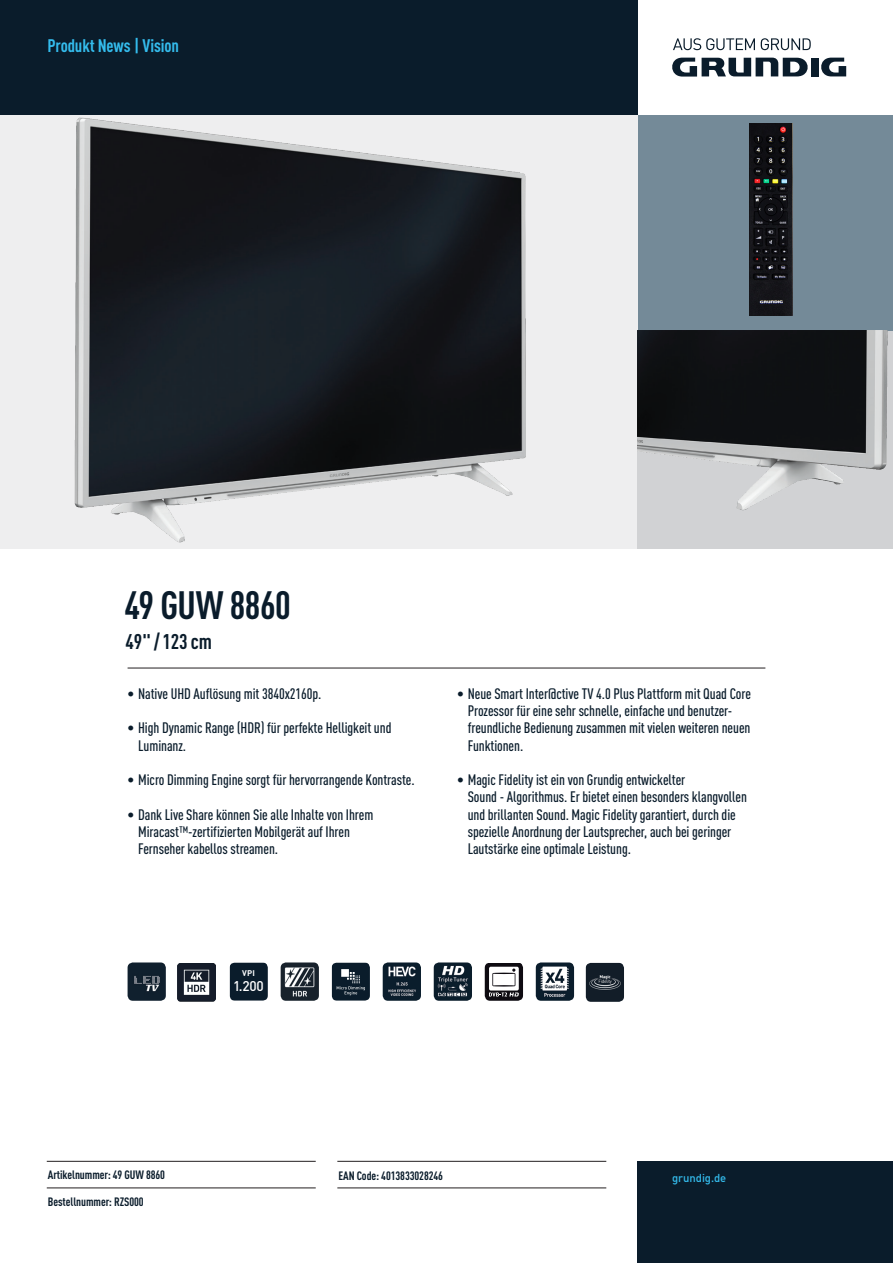
<style>
.page{position:relative;width:893px;height:1263px;background:#fff}
.page>*{position:absolute;margin:0;border:0;box-sizing:border-box;transform-origin:0 0}
._02_Product_Name_24p{font:700 condensed 39px "DIN Pro";letter-spacing:-.015em;color:#0a1c2b}
._03_Product_Subline{font:700 condensed 21px "DIN Pro";letter-spacing:-.005em;color:#0a1c2b}
._01_Title_12pt_Light{font:700 condensed 18px "DIN Pro";letter-spacing:-.01em;color:#34bced}
.t1{font:500 condensed 15px/17.2px "DIN Pro";letter-spacing:-.005em;color:#0a1c2b}
.t2{font:500 13.95px "DIN";color:#fff}
._05_Productnumber_7{font:700 condensed 12px "DIN Pro";letter-spacing:-.005em;color:#0a1c2b}
._06_Footnote_7pt_Dar{font:11.25px "DIN Medium";letter-spacing:-.005em;color:#34bced}
.t3{font:700 8.1px "DIN";color:#fff}
</style>
<div class="page">
<div style="left:638px;top:115px;width:255px;height:217px;background:#748a98"></div>
<div style="left:0;top:0;width:638px;height:115px;background:#0a1c2b"></div>
<div style="left:811px;top:58px;width:7px;height:18px;background:#0a1c2b"></div>
<svg style="left:672px;top:58px;width:136px;height:19px"></svg>
<svg style="left:818px;top:58px;width:28px;height:19px"></svg>
<svg style="left:673px;top:38px;width:82px;height:12px"></svg>
<svg style="left:761px;top:38px;width:50px;height:12px"></svg>
<img style="left:536px;top:962px;width:38px;height:39px">
<svg style="left:485px;top:963px;width:38px;height:37px"></svg>
<img style="left:434px;top:962px;width:38px;height:39px">
<img style="left:128px;top:962px;width:38px;height:39px">
<svg style="left:230px;top:962px;width:38px;height:39px"></svg>
<img style="left:281px;top:962px;width:38px;height:39px">
<svg style="left:332px;top:962px;width:38px;height:39px"></svg>
<img style="left:383px;top:962px;width:38px;height:39px">
<img style="left:586px;top:963px;width:38px;height:39px">
<hr style="left:128px;top:668px;width:637px;height:1px;background:#231f20">
<hr style="left:47px;top:1161px;width:269px;height:1px;background:#231f20">
<hr style="left:337px;top:1161px;width:269px;height:1px;background:#231f20">
<hr style="left:47px;top:1188px;width:269px;height:1px;background:#231f20">
<hr style="left:337px;top:1188px;width:269px;height:1px;background:#231f20">
<div style="left:638px;top:1161px;width:255px;height:102px;background:#0a1c2b"></div>
<img style="left:177px;top:963px;width:38px;height:38px">
<img style="left:749px;top:123px;width:43px;height:192px">
<img style="left:0;top:115px;width:638px;height:434px">
<div style="left:638px;top:331px;width:255px;height:218px;background:#d1d2d4"></div>
<img style="left:638px;top:331px;width:250px;height:180px">
<p class="_01_Title_12pt_Light" style="left:47px;top:32px;width:133px">Produkt News | Vision</p>
<p class="_02_Product_Name_24p" style="left:124px;top:575px;width:168px">49 GUW 8860</p>
<p class="_03_Product_Subline" style="left:125px;top:625px;width:88px">49" / 123 cm</p>
<p class="t1" style="left:128px;top:684px;width:195px">• Native UHD Auflösung mit 3840x2160p.</p>
<p class="t1" style="left:138px;top:718px;width:255px;text-indent:-11px">• High Dynamic Range (HDR) für perfekte Helligkeit und<br>Luminanz.</p>
<p class="t1" style="left:128px;top:770px;width:289px">• Micro Dimming Engine sorgt für hervorrangende Kontraste.</p>
<p class="t1" style="left:138px;top:804px;width:237px;text-indent:-11px">• Dank Live Share können Sie alle Inhalte von Ihrem<br>Miracast™-zertifizierten Mobilgerät auf Ihren<br>Fernseher kabellos streamen.</p>
<p class="t1" style="left:468px;top:684px;width:285px;text-indent:-11px">• Neue Smart Inter@ctive TV 4.0 Plus Plattform mit Quad Core Prozessor für eine sehr schnelle, einfache und benutzer&shy;freundliche Bedienung zusammen mit vielen weiteren neuen Funktionen.</p>
<p class="t1" style="left:468px;top:770px;width:281px;text-indent:-11px">• Magic Fidelity ist ein von Grundig entwickelter<br>Sound - Algorithmus. Er bietet einen besonders klangvollen und brillanten Sound. Magic Fidelity garantiert, durch die spezielle Anordnung der Lautsprecher, auch bei geringer Lautstärke eine optimale Leistung.</p>
<p class="t3" style="left:242px;top:968px;width:14px">VPI</p>
<p class="t2" style="left:233px;top:977px;width:32px">1.200</p>
<p class="_05_Productnumber_7" style="left:48px;top:1166px;width:119px">Artikelnummer: 49 GUW 8860</p>
<p class="_05_Productnumber_7" style="left:48px;top:1192px;width:97px">Bestellnummer: RZS000</p>
<p class="_05_Productnumber_7" style="left:338px;top:1166px;width:106px">EAN Code: 4013833028246</p>
<p class="_06_Footnote_7pt_Dar" style="left:672px;top:1171px;width:56px">grundig.de</p>
</div>
